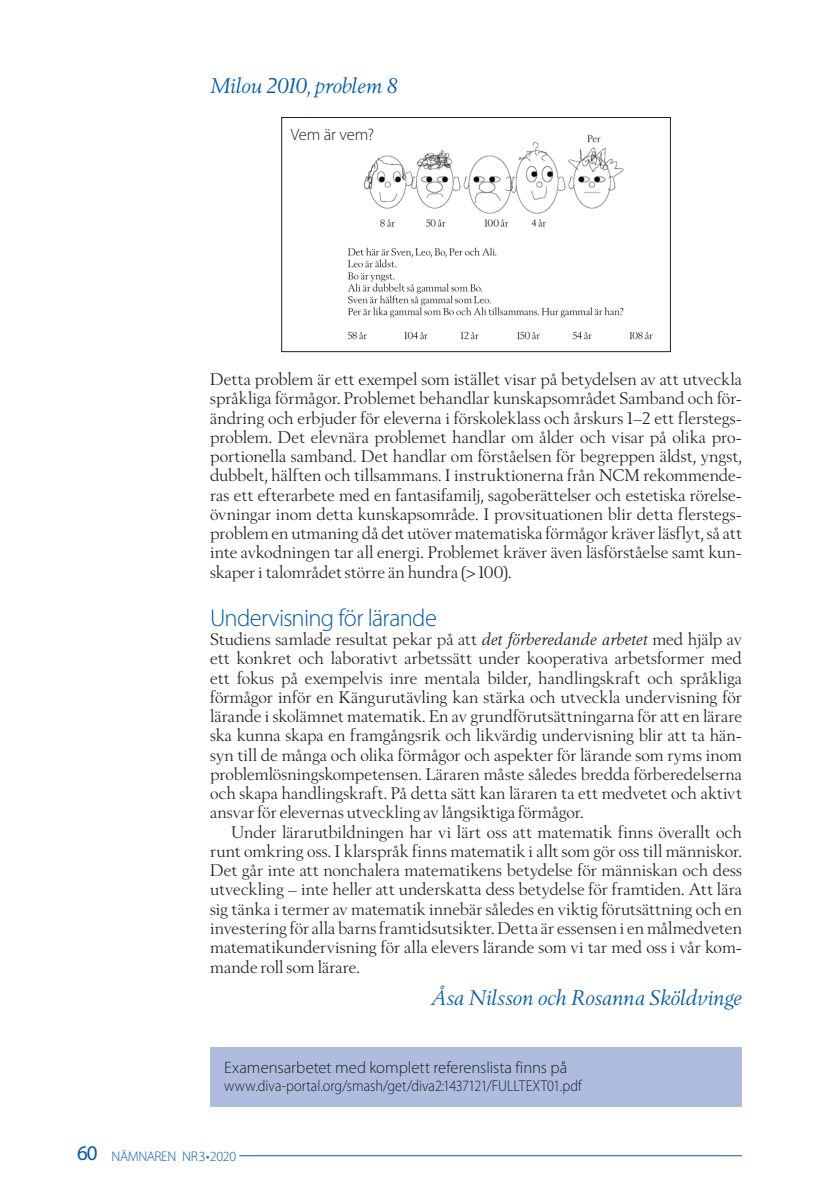
<style>
.page{position:relative;width:819px;height:1201px;background:#fff}
.page>*{position:absolute;margin:0;border:0;box-sizing:border-box;transform-origin:0 0}
.bröd_utan_ind{font:300 24.5px "Myriad Pro";letter-spacing:-.03em;color:#015dad}
.rubrik_4{font:italic 21px "Berling Nova Display Pro";letter-spacing:-.01em;color:#015dad}
.bröd_utan_ind-2{font:16.62px/19.2px "Berling Nova Display Pro";letter-spacing:.005em;color:#231f20;text-align:justify}
.bröd_med_ind{font:16.62px/19.2px "Berling Nova Display Pro";letter-spacing:.005em;color:#231f20;text-align:justify}
.text_ruta{font:300 16.62px "Myriad Pro";letter-spacing:-.005em;color:#231f20}
.text_ruta-2{font:300 15.75px "Myriad Pro";color:#231f20;scale:.9 1}
.t1{font:300 14px "Myriad Pro";letter-spacing:-.03em;color:#015dad}
.s1{font-style:italic}
.s2{font-weight:400;font-size:21px}
</style>
<div class="page">
<hr style="left:239px;top:1155px;width:502px;height:1px;background:#015dad">
<div style="left:210px;top:1046px;width:531px;height:60px;background:#aebcdf"></div>
<img style="left:347px;top:134px;width:306px;height:206px">
<div style="left:281px;top:117px;width:389px;height:235px;border:1px solid #231f20"></div>
<p class="rubrik_4" style="left:210px;top:74px;width:189px">Milou 2010, problem 8</p>
<p class="text_ruta" style="left:291px;top:125px;width:85px">Vem är vem?</p>
<p class="bröd_utan_ind-2" style="left:210px;top:369px;width:533px">Detta problem är ett exempel som istället visar på betydelsen av att utveckla språkliga förmågor. Problemet behandlar kunskapsområdet Samband och för&shy;ändring och erbjuder för eleverna i förskoleklass och årskurs 1–2 ett flerstegs&shy;problem. Det elevnära problemet handlar om ålder och visar på olika pro&shy;portionella samband. Det handlar om förståelsen för begreppen äldst, yngst, dubbelt, hälften och tillsammans. I instruktionerna från NCM rekommende&shy;ras ett efterarbete med en fantasifamilj, sagoberättelser och estetiska rörelse&shy;övningar inom detta kunskapsområde. I provsituationen blir detta flerstegs&shy;problem en utmaning då det utöver matematiska förmågor kräver läsflyt, så att inte avkodningen tar all energi. Problemet kräver även läsförståelse samt kun&shy;skaper i talområdet större än hundra (&gt;100).</p>
<p class="bröd_utan_ind" style="left:210px;top:604px;width:228px">Undervisning för lärande</p>
<p class="bröd_utan_ind-2" style="left:210px;top:629px;width:533px">Studiens samlade resultat pekar på att <span class="s1">det förberedande arbetet</span> med hjälp av ett konkret och laborativt arbetssätt under kooperativa arbetsformer med ett fokus på exempelvis inre mentala bilder, handlingskraft och språkliga förmågor inför en Kängurutävling kan stärka och utveckla undervisning för lärande i skolämnet matematik. En av grundförutsättningarna för att en lärare ska kunna skapa en framgångsrik och likvärdig undervisning blir att ta hän&shy;syn till de många och olika förmågor och aspekter för lärande som ryms inom problemlösningskompetensen. Läraren måste således bredda förberedelserna och skapa handlingskraft. På detta sätt kan läraren ta ett medvetet och aktivt ansvar för elevernas utveckling av långsiktiga förmågor.</p>
<p class="bröd_med_ind" style="left:210px;top:822px;width:533px;text-indent:21px">Under lärarutbildningen har vi lärt oss att matematik finns överallt och runt omkring oss. I klarspråk finns matematik i allt som gör oss till människor.<br>Det går inte att nonchalera matematikens betydelse för människan och dess utveckling – inte heller att underskatta dess betydelse för framtiden. Att lära sig tänka i termer av matematik innebär således en viktig förutsättning och en investering för alla barns framtidsutsikter. Detta är essensen i en målmedveten matematikundervisning för alla elevers lärande som vi tar med oss i vår kom&shy;mande roll som lärare.</p>
<p class="rubrik_4" style="left:431px;top:985px;width:312px">Åsa Nilsson och Rosanna Sköldvinge</p>
<p class="text_ruta" style="left:224px;top:1058px;width:344px">Examensarbetet med komplett referenslista finns på</p>
<p class="text_ruta-2" style="left:224px;top:1077px;width:399px">www.diva-portal.org/smash/get/diva2:1437121/FULLTEXT01.pdf</p>
<p class="t1" style="left:77px;top:1148px;width:161px"><span class="s2">60</span> NÄMNAREN NR3•2020</p>
</div>
